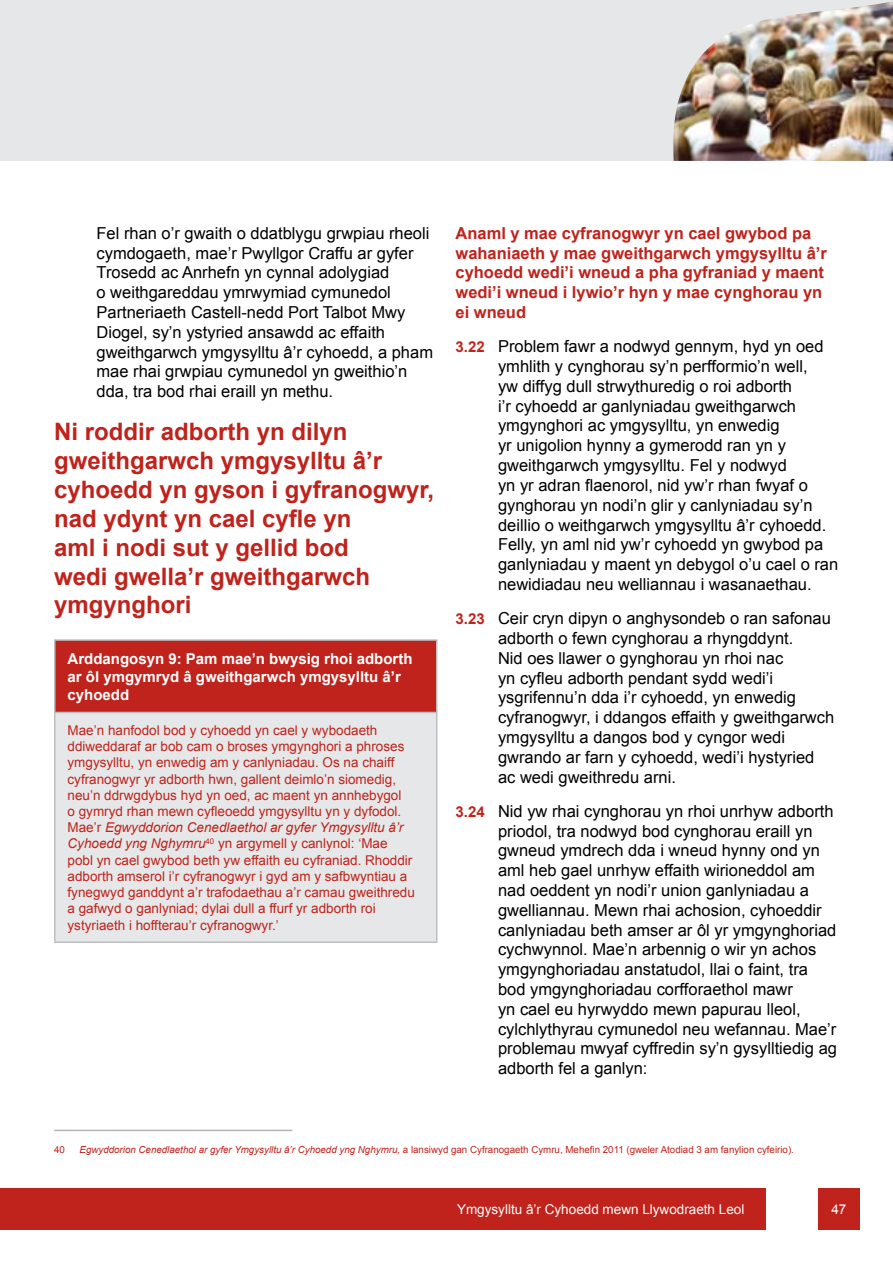
<style>
.page{position:relative;width:893px;height:1263px;background:#fff}
.page>*{position:absolute;margin:0;border:0;box-sizing:border-box;transform-origin:0 0}
.t1{font:700 24px/28.8px "Arial";color:#bf231b}
.t2{font:16.5px/19.8px "Arial";color:#000}
.t3{font:700 16.5px/19.8px "Arial";color:#bf231b}
.t4{font:700 15px/18px "Arial";color:#fff}
.t5{font:13.5px/16.2px "Arial";color:#bf231b}
.t6{font:13.5px "Arial";color:#fff}
.t7{font:9.75px "Arial";color:#bf231b}
.s1{font-style:italic}
.s2{font-weight:700;font-size:15px;color:#bf231b}
</style>
<div class="page">
<div style="left:0;top:0;width:893px;height:161px;background:#e6e7e8"></div>
<div style="left:0;top:1188px;width:766px;height:41px;background:#bf231b"></div>
<div style="left:818px;top:1188px;width:41px;height:41px;background:#bf231b"></div>
<img style="left:673px;top:1px;width:220px;height:160px">
<hr style="left:54px;top:1130px;width:238px;height:1px;background:#000">
<div style="left:55px;top:640px;width:382px;height:72px;background:#bf231b"></div>
<div style="left:55px;top:712px;width:382px;height:230px;background:#e6e7e8"></div>
<hr style="left:54px;top:639px;width:383px;height:2px;background:#bcbec0">
<hr style="left:54px;top:641px;width:2px;height:71px;background:#bcbec0">
<hr style="left:436px;top:641px;width:1px;height:71px;background:#bcbec0">
<hr style="left:54px;top:712px;width:383px;height:1px;background:#bcbec0">
<hr style="left:54px;top:713px;width:2px;height:228px;background:#bcbec0">
<hr style="left:436px;top:713px;width:1px;height:228px;background:#bcbec0">
<hr style="left:54px;top:941px;width:383px;height:2px;background:#bcbec0">
<p class="t2" style="left:97px;top:223px;width:338px">Fel rhan o’r gwaith o ddatblygu grwpiau rheoli cymdogaeth, mae’r Pwyllgor Craffu ar gyfer Trosedd ac Anrhefn yn cynnal adolygiad<br>o weithgareddau ymrwymiad cymunedol Partneriaeth Castell-nedd Port Talbot Mwy Diogel, sy’n ystyried ansawdd ac effaith gweithgarwch ymgysylltu â’r cyhoedd, a pham mae rhai grwpiau cymunedol yn gweithio’n dda, tra bod rhai eraill yn methu.</p>
<h1 class="t1" style="left:54px;top:418px;width:382px">Ni roddir adborth yn dilyn gweithgarwch ymgysylltu â’r cyhoedd yn gyson i gyfranogwyr, nad ydynt yn cael cyfle yn<br>aml i nodi sut y gellid bod<br>wedi gwella’r gweithgarwch ymgynghori</h1>
<p class="t4" style="left:68px;top:650px;width:347px">Arddangosyn 9: Pam mae’n bwysig rhoi adborth ar ôl ymgymryd â gweithgarwch ymgysylltu â’r cyhoedd</p>
<p class="t5" style="left:68px;top:722px;width:349px">Mae’n hanfodol bod y cyhoedd yn cael y wybodaeth ddiweddaraf ar bob cam o broses ymgynghori a phroses ymgysylltu, yn enwedig am y canlyniadau. Os na chaiff cyfranogwyr yr adborth hwn, gallent deimlo’n siomedig, neu’n ddrwgdybus hyd yn oed, ac maent yn annhebygol<br>o gymryd rhan mewn cyfleoedd ymgysylltu yn y dyfodol.<br>Mae’r <span class="s1">Egwyddorion Cenedlaethol ar gyfer Ymgysylltu â’r Cyhoedd yng Nghymru</span><sup>40</sup> yn argymell y canlynol: ‘Mae pobl yn cael gwybod beth yw effaith eu cyfraniad. Rhoddir adborth amserol i’r cyfranogwyr i gyd am y safbwyntiau a fynegwyd ganddynt a’r trafodaethau a’r camau gweithredu a gafwyd o ganlyniad; dylai dull a ffurf yr adborth roi ystyriaeth i hoffterau’r cyfranogwyr.’</p>
<p class="t3" style="left:455px;top:224px;width:373px">Anaml y mae cyfranogwyr yn cael gwybod pa wahaniaeth y mae gweithgarwch ymgysylltu â’r cyhoedd wedi’i wneud a pha gyfraniad y maent wedi’i wneud i lywio’r hyn y mae cynghorau yn ei wneud</p>
<p class="t2" style="left:498px;top:337px;width:342px;text-indent:-43px"><span class="s2">3.22</span> Problem fawr a nodwyd gennym, hyd yn oed ymhlith y cynghorau sy’n perfformio’n well,<br>yw diffyg dull strwythuredig o roi adborth<br>i’r cyhoedd ar ganlyniadau gweithgarwch ymgynghori ac ymgysylltu, yn enwedig<br>yr unigolion hynny a gymerodd ran yn y gweithgarwch ymgysylltu. Fel y nodwyd<br>yn yr adran flaenorol, nid yw’r rhan fwyaf o gynghorau yn nodi’n glir y canlyniadau sy’n deillio o weithgarwch ymgysylltu â’r cyhoedd.<br>Felly, yn aml nid yw’r cyhoedd yn gwybod pa ganlyniadau y maent yn debygol o’u cael o ran newidiadau neu welliannau i wasanaethau.</p>
<p class="t2" style="left:498px;top:609px;width:338px;text-indent:-43px"><span class="s2">3.23</span> Ceir cryn dipyn o anghysondeb o ran safonau adborth o fewn cynghorau a rhyngddynt.<br>Nid oes llawer o gynghorau yn rhoi nac<br>yn cyfleu adborth pendant sydd wedi’i ysgrifennu’n dda i’r cyhoedd, yn enwedig cyfranogwyr, i ddangos effaith y gweithgarwch ymgysylltu a dangos bod y cyngor wedi gwrando ar farn y cyhoedd, wedi’i hystyried ac wedi gweithredu arni.</p>
<p class="t2" style="left:498px;top:801px;width:340px;text-indent:-43px"><span class="s2">3.24</span> Nid yw rhai cynghorau yn rhoi unrhyw adborth priodol, tra nodwyd bod cynghorau eraill yn gwneud ymdrech dda i wneud hynny ond yn aml heb gael unrhyw effaith wirioneddol am nad oeddent yn nodi’r union ganlyniadau a gwelliannau. Mewn rhai achosion, cyhoeddir canlyniadau beth amser ar ôl yr ymgynghoriad cychwynnol. Mae’n arbennig o wir yn achos ymgynghoriadau anstatudol, llai o faint, tra bod ymgynghoriadau corfforaethol mawr<br>yn cael eu hyrwyddo mewn papurau lleol, cylchlythyrau cymunedol neu wefannau. Mae’r problemau mwyaf cyffredin sy’n gysylltiedig ag adborth fel a ganlyn:</p>
<p class="t7" style="left:54px;top:1143px;width:12px">40</p>
<p class="t7" style="left:80px;top:1143px;width:716px"><span class="s1">Egwyddorion Cenedlaethol ar gyfer Ymgysylltu â’r Cyhoedd yng Nghymru,</span> a lansiwyd gan Cyfranogaeth Cymru, Mehefin 2011 (gweler Atodiad 3 am fanylion cyfeirio).</p>
<p class="t6" style="left:457px;top:1200px;width:289px">Ymgysylltu â’r Cyhoedd mewn Llywodraeth Leol</p>
<p class="t6" style="left:831px;top:1200px;width:17px">47</p>
</div>
